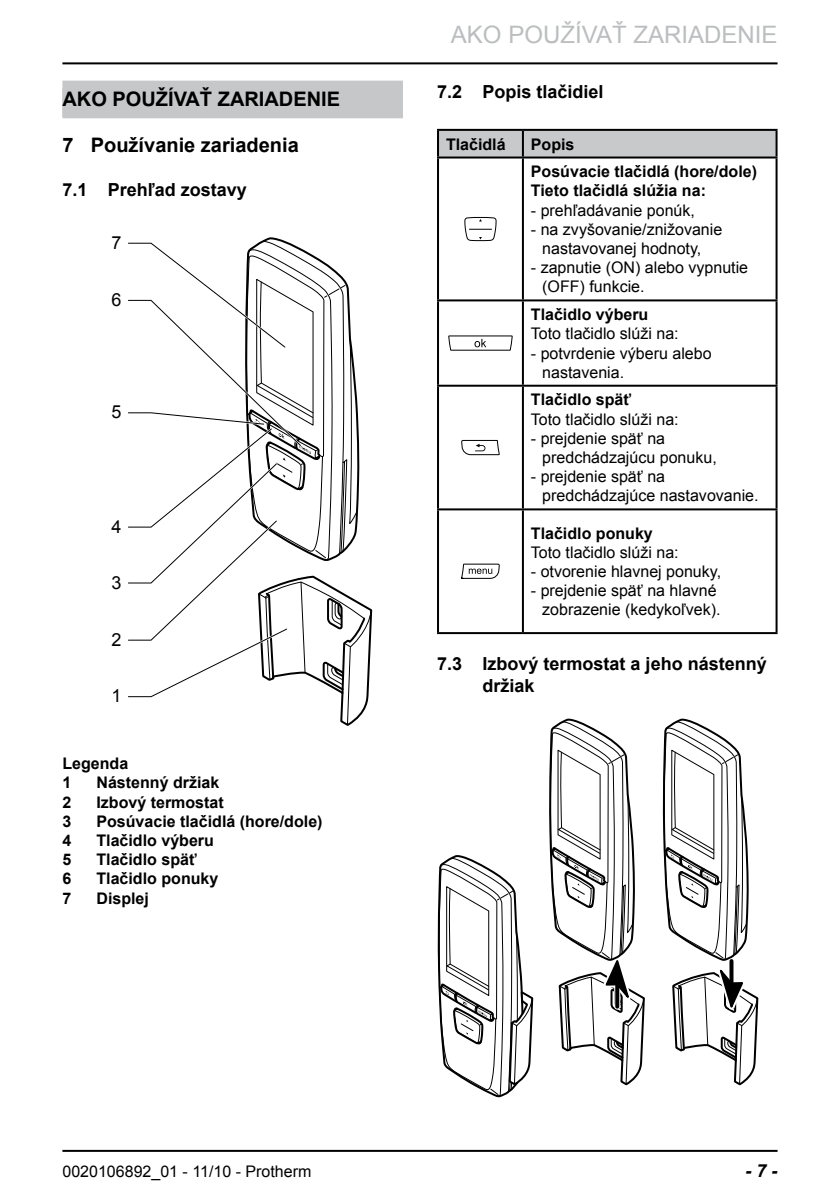
<style>
.page{position:relative;width:840px;height:1191px;background:#fff}
.page>*{position:absolute;margin:0;border:0;box-sizing:border-box;transform-origin:0 0}
.t1{font:24px "Arial";color:#bbbdbe}
.t2{font:700 20px "Arial";color:#000}
.t3{font:700 18px/21.6px "Arial";color:#000}
.t4{font:18px "Arial";color:#000}
.t5{font:italic 700 18px "Arial";color:#000}
.t6{font:16px/19.2px "Arial";color:#000}
.t7{font:700 16px/27.6px "Arial";color:#000}
</style>
<div class="page">
<hr style="left:62px;top:62px;width:715px;height:2px;background:#000">
<hr style="left:62px;top:1149px;width:715px;height:2px;background:#000">
<div style="left:439px;top:131px;width:336px;height:25px;background:#c8c9ca"></div>
<hr style="left:437px;top:129px;width:85px;height:2px;background:#000">
<hr style="left:437px;top:131px;width:2px;height:25px;background:#000">
<hr style="left:522px;top:129px;width:255px;height:2px;background:#000">
<hr style="left:521px;top:131px;width:2px;height:25px;background:#000">
<hr style="left:775px;top:131px;width:2px;height:25px;background:#000">
<hr style="left:437px;top:156px;width:85px;height:2px;background:#000">
<hr style="left:437px;top:158px;width:2px;height:141px;background:#000">
<hr style="left:522px;top:156px;width:255px;height:2px;background:#000">
<hr style="left:521px;top:158px;width:2px;height:141px;background:#000">
<hr style="left:775px;top:158px;width:2px;height:141px;background:#000">
<hr style="left:437px;top:299px;width:85px;height:2px;background:#000">
<hr style="left:437px;top:301px;width:2px;height:84px;background:#000">
<hr style="left:522px;top:299px;width:255px;height:2px;background:#000">
<hr style="left:521px;top:301px;width:2px;height:84px;background:#000">
<hr style="left:775px;top:301px;width:2px;height:84px;background:#000">
<hr style="left:437px;top:385px;width:85px;height:2px;background:#000">
<hr style="left:437px;top:387px;width:2px;height:121px;background:#000">
<hr style="left:522px;top:385px;width:255px;height:2px;background:#000">
<hr style="left:521px;top:387px;width:2px;height:121px;background:#000">
<hr style="left:775px;top:387px;width:2px;height:121px;background:#000">
<hr style="left:437px;top:508px;width:85px;height:2px;background:#000">
<hr style="left:437px;top:510px;width:2px;height:122px;background:#000">
<hr style="left:522px;top:508px;width:255px;height:2px;background:#000">
<hr style="left:521px;top:510px;width:2px;height:122px;background:#000">
<hr style="left:775px;top:510px;width:2px;height:122px;background:#000">
<hr style="left:437px;top:632px;width:85px;height:2px;background:#000">
<hr style="left:522px;top:632px;width:255px;height:2px;background:#000">
<svg style="left:464px;top:217px;width:33px;height:25px"></svg>
<svg style="left:448px;top:335px;width:65px;height:16px"></svg>
<svg style="left:461px;top:439px;width:39px;height:17px"></svg>
<svg style="left:461px;top:563px;width:39px;height:16px"></svg>
<svg style="left:549px;top:718px;width:96px;height:368px"></svg>
<svg style="left:662px;top:718px;width:96px;height:368px"></svg>
<svg style="left:437px;top:855px;width:97px;height:243px"></svg>
<div style="left:62px;top:81px;width:341px;height:36px;background:#c6c7c8"></div>
<div style="left:62px;top:88px;width:341px;height:30px;background:#c6c7c8"></div>
<svg style="left:128px;top:237px;width:245px;height:489px"></svg>
<p class="t2" style="left:62px;top:85px;width:279px">AKO POUŽÍVAŤ ZARIADENIE</p>
<p class="t2" style="left:62px;top:132px;width:238px">7 Používanie zariadenia</p>
<p class="t3" style="left:62px;top:180px;width:186px">7.1 Prehľad zostavy</p>
<p class="t4" style="left:111px;top:231px;width:12px">7</p>
<p class="t4" style="left:111px;top:288px;width:12px">6</p>
<p class="t4" style="left:111px;top:400px;width:12px">5</p>
<p class="t4" style="left:111px;top:514px;width:12px">4</p>
<p class="t4" style="left:111px;top:570px;width:12px">3</p>
<p class="t4" style="left:111px;top:627px;width:12px">2</p>
<p class="t4" style="left:111px;top:684px;width:12px">1</p>
<p class="t7" style="left:62px;top:754px;width:67px;line-height:19.2px">Legenda<br>1</p>
<p class="t7" style="left:96px;top:769px;width:124px">Nástenný držiak</p>
<p class="t7" style="left:62px;top:788px;width:10px">2</p>
<p class="t7" style="left:96px;top:788px;width:129px">Izbový termostat</p>
<p class="t7" style="left:62px;top:808px;width:10px">3</p>
<p class="t7" style="left:96px;top:808px;width:227px">Posúvacie tlačidlá (hore/dole)</p>
<p class="t7" style="left:62px;top:827px;width:10px">4</p>
<p class="t7" style="left:96px;top:827px;width:119px">Tlačidlo výberu</p>
<p class="t7" style="left:62px;top:846px;width:10px">5</p>
<p class="t7" style="left:96px;top:846px;width:102px">Tlačidlo späť</p>
<p class="t7" style="left:62px;top:865px;width:10px">6</p>
<p class="t7" style="left:96px;top:865px;width:123px">Tlačidlo ponuky</p>
<p class="t7" style="left:62px;top:884px;width:10px">7</p>
<p class="t7" style="left:96px;top:884px;width:54px">Displej</p>
<h1 class="t1" style="left:450px;top:19px;width:328px">AKO POUŽÍVAŤ ZARIADENIE</h1>
<p class="t3" style="left:437px;top:82px;width:168px">7.2 Popis tlačidiel</p>
<p class="t7" style="left:446px;top:131px;width:61px">Tlačidlá</p>
<p class="t7" style="left:530px;top:131px;width:227px">Popis<br>Posúvacie tlačidlá (hore/dole)</p>
<p class="t7" style="left:530px;top:177px;width:176px">Tieto tlačidlá slúžia na:</p>
<p class="t6" style="left:530px;top:200px;width:165px">- prehľadávanie ponúk,</p>
<p class="t6" style="left:530px;top:220px;width:193px;text-align:center">- na zvyšovanie/znižovanie nastavovanej hodnoty,</p>
<p class="t6" style="left:542px;top:258px;width:207px;text-indent:-11px">- zapnutie (ON) alebo vypnutie (OFF) funkcie.</p>
<p class="t7" style="left:530px;top:301px;width:119px">Tlačidlo výberu</p>
<p class="t6" style="left:530px;top:324px;width:149px">Toto tlačidlo slúži na:</p>
<p class="t6" style="left:542px;top:343px;width:171px;text-indent:-11px">- potvrdenie výberu alebo nastavenia.</p>
<p class="t7" style="left:530px;top:386px;width:102px">Tlačidlo späť</p>
<p class="t6" style="left:530px;top:409px;width:149px">Toto tlačidlo slúži na:</p>
<p class="t6" style="left:542px;top:429px;width:176px;text-indent:-11px">- prejdenie späť na predchádzajúcu ponuku,</p>
<p class="t6" style="left:542px;top:467px;width:218px;text-indent:-11px">- prejdenie späť na predchádzajúce nastavovanie.</p>
<p class="t7" style="left:530px;top:520px;width:123px">Tlačidlo ponuky</p>
<p class="t6" style="left:530px;top:543px;width:149px">Toto tlačidlo slúži na:</p>
<p class="t6" style="left:530px;top:562px;width:192px">- otvorenie hlavnej ponuky,</p>
<p class="t6" style="left:530px;top:581px;width:191px;text-align:right">- prejdenie späť na hlavné zobrazenie (kedykoľvek).</p>
<p class="t3" style="left:482px;top:654px;width:286px;text-indent:-45px">7.3 Izbový termostat a jeho nástenný držiak</p>
<p class="t6" style="left:62px;top:1162px;width:250px">0020106892_01 - 11/10 - Protherm</p>
<p class="t5" style="left:745px;top:1159px;width:34px">- 7 -</p>
</div>
